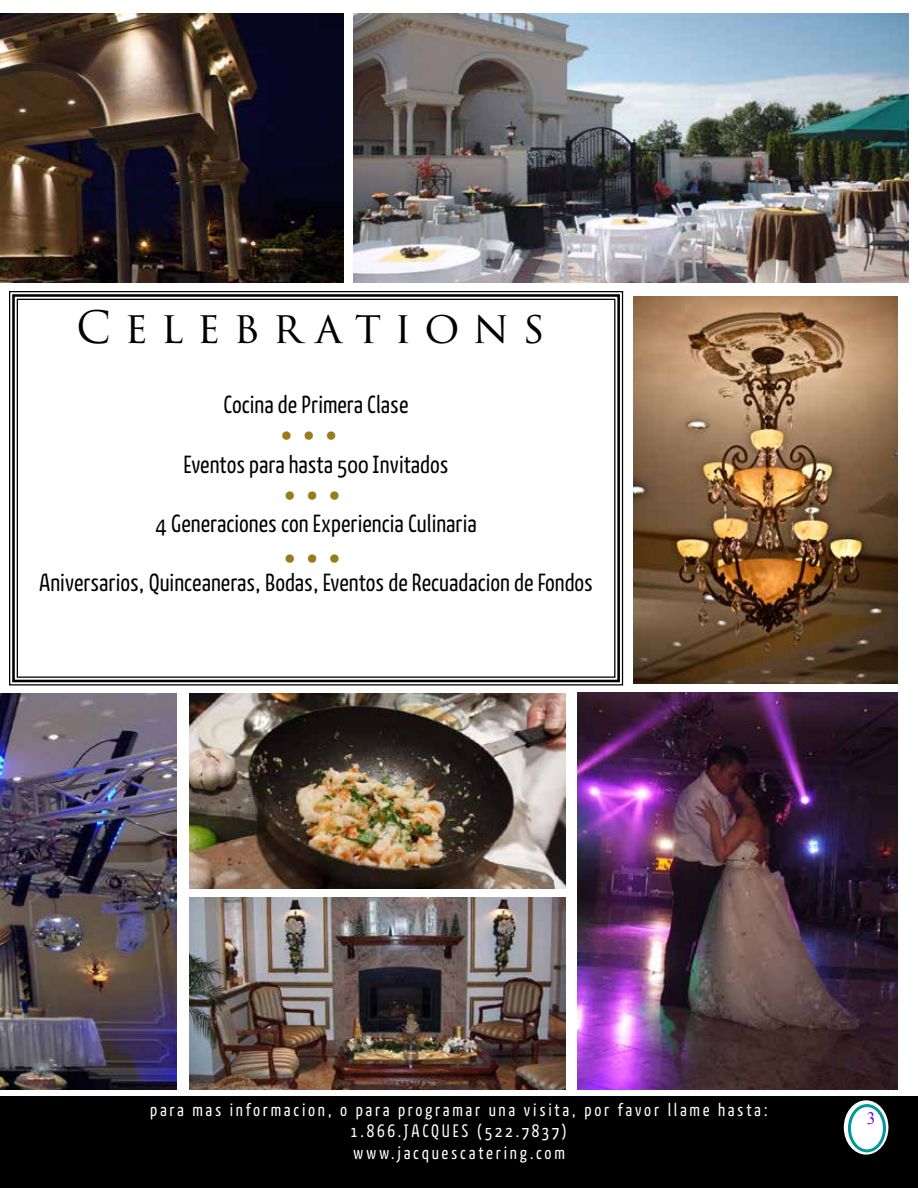
<style>
.page{position:relative;width:918px;height:1188px;background:#fff}
.page>*{position:absolute;margin:0;border:0;box-sizing:border-box;transform-origin:0 0}
.t1{font:43.5px "Trajan Pro 3";letter-spacing:.3em;color:#000}
.t2{font:24.75px "Kava Pro";color:#000}
.t3{font:18px/21.6px "Kava Pro";letter-spacing:.15em;color:#fff;text-align:center}
.t4{font:17.4px "Times New Roman";color:#6f08f9}
</style>
<div class="page">
<div style="left:0;top:1097px;width:918px;height:91px;background:#000"></div>
<svg style="left:9px;top:291px;width:615px;height:395px"></svg>
<div style="left:12px;top:294px;width:608px;height:388px;border:3px solid #000"></div>
<img style="left:633px;top:297px;width:265px;height:387px">
<img style="left:189px;top:897px;width:377px;height:193px">
<img style="left:0;top:14px;width:343px;height:268px">
<img style="left:189px;top:693px;width:377px;height:196px">
<img style="left:354px;top:13px;width:554px;height:270px">
<svg style="left:844px;top:1100px;width:44px;height:55px"></svg>
<div style="left:849px;top:1106px;width:35px;height:45px;background:#fff;border-radius:50%"></div>
<div style="left:848px;top:1104px;width:38px;height:48px;border:3px solid #009899;border-radius:50%"></div>
<img style="left:0;top:693px;width:177px;height:396px">
<img style="left:578px;top:692px;width:320px;height:397px">
<svg style="left:282px;top:431px;width:9px;height:8px"></svg>
<svg style="left:305px;top:431px;width:8px;height:8px"></svg>
<svg style="left:327px;top:431px;width:8px;height:8px"></svg>
<svg style="left:286px;top:491px;width:8px;height:9px"></svg>
<svg style="left:308px;top:491px;width:8px;height:9px"></svg>
<svg style="left:330px;top:491px;width:9px;height:9px"></svg>
<svg style="left:286px;top:555px;width:8px;height:8px"></svg>
<svg style="left:308px;top:555px;width:8px;height:8px"></svg>
<svg style="left:330px;top:555px;width:9px;height:8px"></svg>
<h1 class="t1" style="left:76px;top:297px;width:470px">CELEBRATIONS</h1>
<p class="t2" style="left:224px;top:389px;width:186px">Cocina de Primera Clase</p>
<p class="t2" style="left:184px;top:449px;width:266px">Eventos para hasta 500 Invitados</p>
<p class="t2" style="left:155px;top:508px;width:323px">4 Generaciones con Experiencia Culinaria</p>
<p class="t2" style="left:39px;top:567px;width:555px">Aniversarios, Quinceaneras, Bodas, Eventos de Recuadacion de Fondos</p>
<p class="t3" style="left:150px;top:1098px;width:619px">para mas informacion, o para programar una visita, por favor llame hasta:<br>1.866.JACQUES (522.7837)<br>www.jacquescatering.com</p>
<p class="t4" style="left:867px;top:1106px;width:10px">3</p>
</div>
